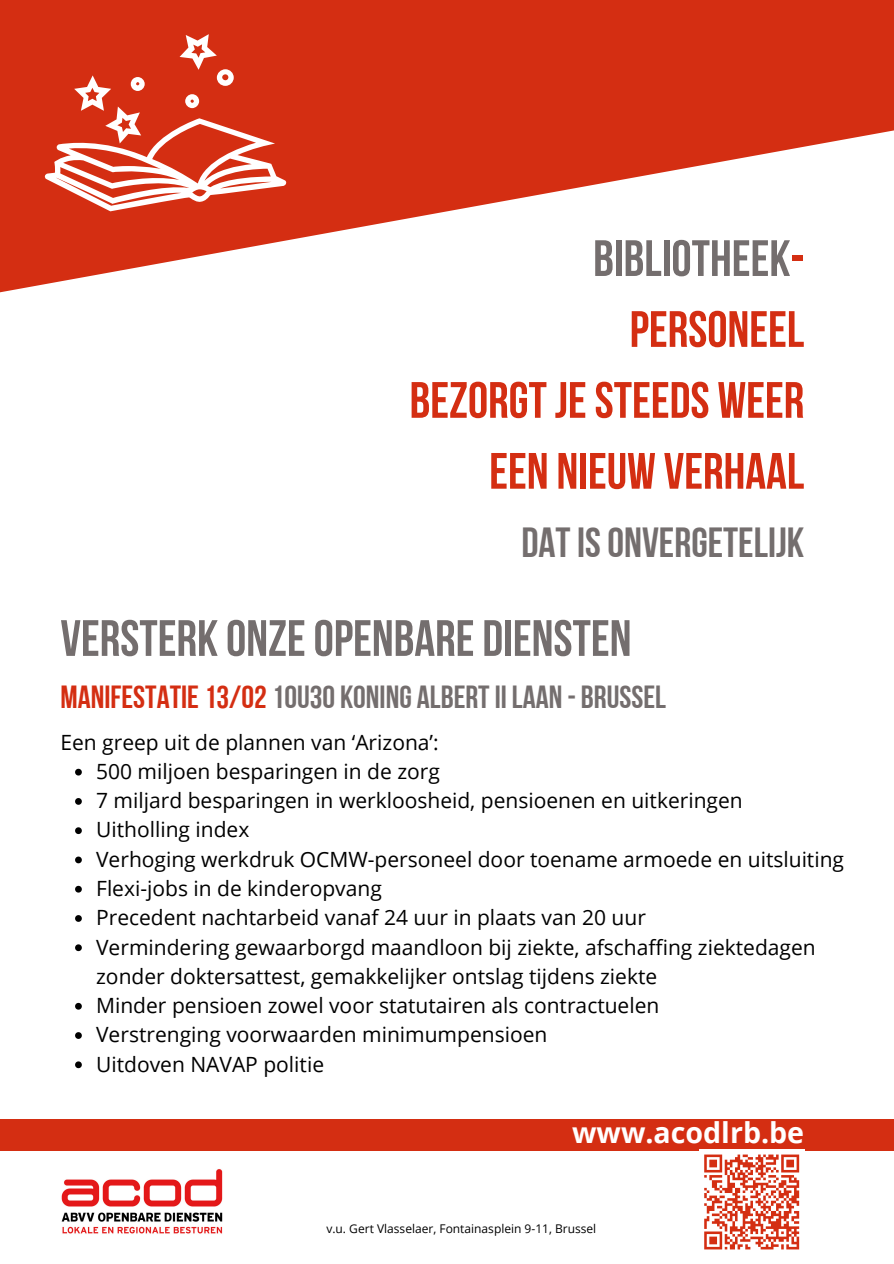
<style>
.page{position:relative;width:894px;height:1264px;background:#fff}
.page>*{position:absolute;margin:0;border:0;box-sizing:border-box;transform-origin:0 0}
.t1{font:51px/70.8px "Bebas Neue Cyrillic";color:#d42e12;text-align:right}
.t2{font:51px "Bebas Neue Cyrillic";color:#746e6e}
.t3{font:42px "Bebas Neue Cyrillic";color:#746e6e}
.t4{font:31.95px "Bebas Neue Cyrillic";color:#746e6e}
.t5{font:700 28.5px "Open Sans";color:#fff}
.t6{font:21px/29.2px "Open Sans";color:#000}
.t7{font:12px "Open Sans";color:#000}
.s1{color:#746e6e}
.s2{color:#d42e12}
</style>
<div class="page">
<div style="left:0;top:0;width:893px;height:123px;background:#d42e12"></div>
<svg style="left:0;top:123px;width:893px;height:170px"></svg>
<svg style="left:45px;top:34px;width:241px;height:177px"></svg>
<div style="left:0;top:1118px;width:893px;height:32px;background:#d42e12"></div>
<img style="left:61px;top:1169px;width:162px;height:65px">
<div style="left:698px;top:1149px;width:106px;height:105px;background:#fff"></div>
<svg style="left:704px;top:1154px;width:96px;height:96px"></svg>
<svg style="left:75px;top:768px;width:7px;height:7px"></svg>
<svg style="left:75px;top:798px;width:7px;height:6px"></svg>
<svg style="left:75px;top:827px;width:7px;height:7px"></svg>
<svg style="left:75px;top:856px;width:7px;height:7px"></svg>
<svg style="left:75px;top:885px;width:7px;height:7px"></svg>
<svg style="left:75px;top:915px;width:7px;height:6px"></svg>
<svg style="left:75px;top:944px;width:7px;height:7px"></svg>
<svg style="left:75px;top:1002px;width:7px;height:7px"></svg>
<svg style="left:75px;top:1032px;width:7px;height:6px"></svg>
<svg style="left:75px;top:1061px;width:7px;height:7px"></svg>
<p class="t1" style="left:409px;top:228px;width:396px"><span class="s1">BIBLIOTHEEK</span>-<br>PERSONEEL<br>BEZORGTJESTEEDS WEER<br>EEN NIEUW VERHAAL</p>
<h1 class="t3" style="left:521px;top:525px;width:284px">DATISONVERGETELIJK</h1>
<h3 class="t2" style="left:60px;top:617px;width:572px">VERSTERK ONZEOPENBARE DIENSTEN</h3>
<h3 class="t4" style="left:60px;top:683px;width:607px"><span class="s2">MANIFESTATIE13/02</span> 10U30 KONING ALBERTII LAAN - BRUSSEL</h3>
<p class="t6" style="left:60px;top:727px;width:380px">Een greep uit de plannen van ‘Arizona’:</p>
<p class="t6" style="left:96px;top:756px;width:345px">500 miljoen besparingen in de zorg</p>
<p class="t6" style="left:96px;top:785px;width:648px">7 miljard besparingen in werkloosheid, pensioenen en uitkeringen</p>
<p class="t6" style="left:96px;top:814px;width:155px">Uitholling index</p>
<p class="t6" style="left:96px;top:844px;width:749px">Verhoging werkdruk OCMW-personeel door toename armoede en uitsluiting</p>
<p class="t6" style="left:96px;top:873px;width:287px">Flexi-jobs in de kinderopvang</p>
<p class="t6" style="left:96px;top:902px;width:551px">Precedent nachtarbeid vanaf 24 uur in plaats van 20 uur</p>
<p class="t6" style="left:96px;top:931px;width:721px">Vermindering gewaarborgd maandloon bij ziekte, afschaffing ziektedagen zonder doktersattest, gemakkelijker ontslag tijdens ziekte</p>
<p class="t6" style="left:96px;top:990px;width:564px">Minder pensioen zowel voor statutairen als contractuelen</p>
<p class="t6" style="left:96px;top:1019px;width:452px">Verstrenging voorwaarden minimumpensioen</p>
<h4 class="t6" style="left:96px;top:1048px;width:229px">Uitdoven NAVAP politie</h4>
<h2 class="t5" style="left:572px;top:1112px;width:233px">www.acodlrb.be</h2>
<h5 class="t7" style="left:326px;top:1220px;width:271px">v.u. Gert Vlasselaer, Fontainasplein 9-11, Brussel</h5>
</div>
